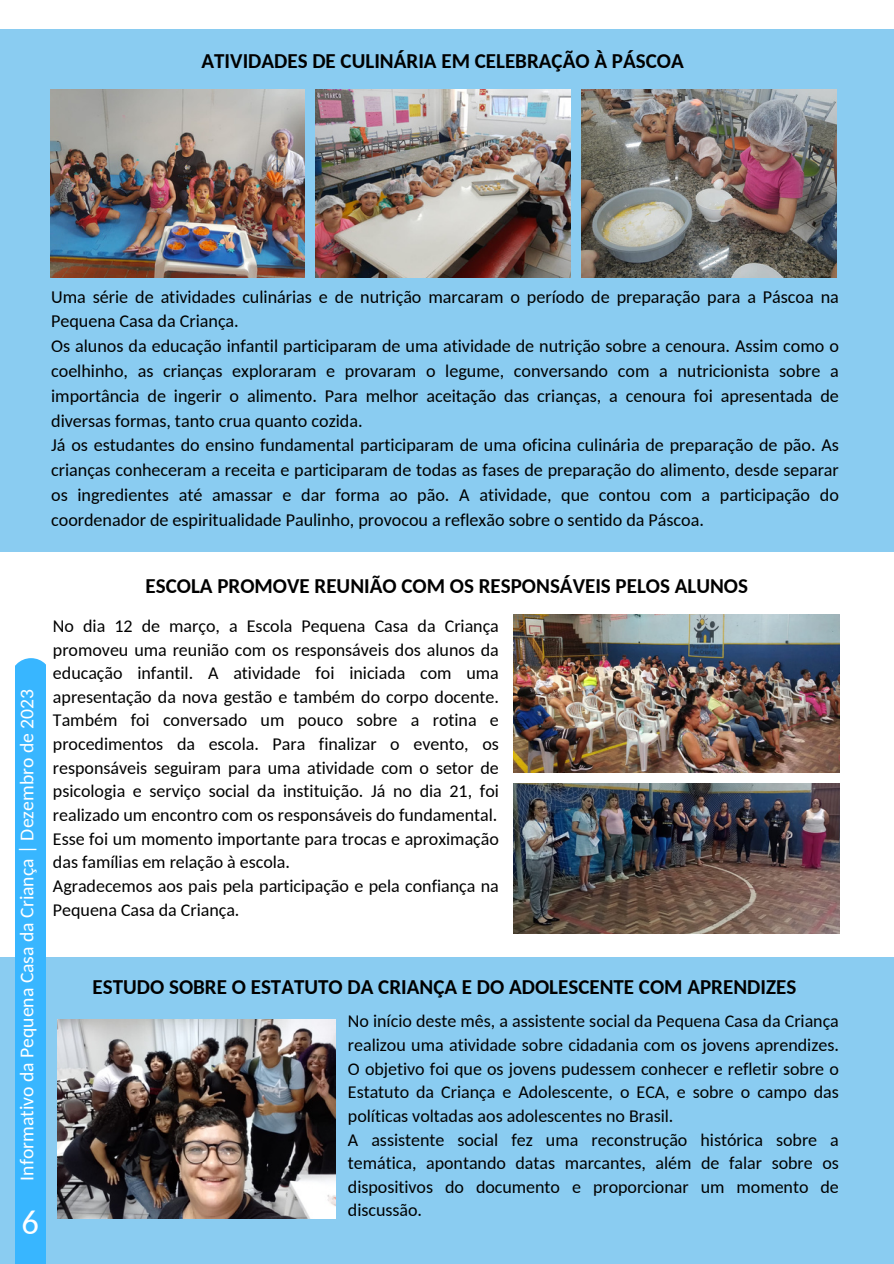
<style>
.page{position:relative;width:894px;height:1264px;background:#fff}
.page>*{position:absolute;margin:0;border:0;box-sizing:border-box;transform-origin:0 0}
.t1{font:34.5px "Carlito";color:#fff}
.t2{font:700 21px "Carlito";color:#000}
.t3{font:19.65px "Carlito";color:#fff}
.t4{font:18.15px/24.8px "Carlito";color:#000;text-align:justify}
.t5{font:18px/23.7px "Carlito";color:#000;text-align:justify}
</style>
<div class="page">
<div style="left:0;top:29px;width:893px;height:522px;background:#8accf1"></div>
<div style="left:0;top:957px;width:893px;height:306px;background:#8accf1"></div>
<div style="left:15px;top:658px;width:30px;height:605px;background:#38b6ff"></div>
<img style="left:50px;top:89px;width:254px;height:188px">
<img style="left:316px;top:89px;width:254px;height:188px">
<img style="left:581px;top:89px;width:254px;height:188px">
<img style="left:513px;top:614px;width:326px;height:158px">
<img style="left:513px;top:783px;width:326px;height:150px">
<img style="left:58px;top:1019px;width:278px;height:199px">
<p class="t2" style="left:201px;top:53px;width:483px">ATIVIDADES DE CULINÁRIA EM CELEBRAÇÃO À PÁSCOA</p>
<p class="t4" style="left:51px;top:286px;width:789px">Uma série de atividades culinárias e de nutrição marcaram o período de preparação para a Páscoa na<br>Pequena Casa da Criança.</p>
<h1 class="t4" style="left:51px;top:335px;width:789px">Os alunos da educação infantil participaram de uma atividade de nutrição sobre a cenoura. Assim como o coelhinho, as crianças exploraram e provaram o legume, conversando com a nutricionista sobre a importância de ingerir o alimento. Para melhor aceitação das crianças, a cenoura foi apresentada de diversas formas, tanto crua quanto cozida.</h1>
<p class="t4" style="left:51px;top:434px;width:789px">Já os estudantes do ensino fundamental participaram de uma oficina culinária de preparação de pão. As crianças conheceram a receita e participaram de todas as fases de preparação do alimento, desde separar os ingredientes até amassar e dar forma ao pão. A atividade, que contou com a participação do coordenador de espiritualidade Paulinho, provocou a reflexão sobre o sentido da Páscoa.</p>
<h1 class="t3" style="left:19px;top:1180px;width:493px;rotate:-90deg">Informativo da Pequena Casa da Criança | Dezembro de 2023</h1>
<p class="t1" style="left:21px;top:1208px;width:19px">6</p>
<p class="t2" style="left:145px;top:577px;width:604px">ESCOLA PROMOVE REUNIÃO COM OS RESPONSÁVEIS PELOS ALUNOS</p>
<p class="t5" style="left:53px;top:615px;width:447px">No dia 12 de março, a Escola Pequena Casa da Criança promoveu uma reunião com os responsáveis dos alunos da educação infantil. A atividade foi iniciada com uma apresentação da nova gestão e também do corpo docente.<br>Também foi conversado um pouco sobre a rotina e procedimentos da escola. Para finalizar o evento, os responsáveis seguiram para uma atividade com o setor de psicologia e serviço social da instituição. Já no dia 21, foi realizado um encontro com os responsáveis do fundamental.</p>
<p class="t5" style="left:53px;top:828px;width:447px">Esse foi um momento importante para trocas e aproximação das famílias em relação à escola.</p>
<p class="t5" style="left:53px;top:875px;width:447px">Agradecemos aos pais pela participação e pela confiança na<br>Pequena Casa da Criança.</p>
<h1 class="t2" style="left:93px;top:978px;width:705px">ESTUDO SOBRE O ESTATUTO DA CRIANÇA E DO ADOLESCENTE COM APRENDIZES</h1>
<h2 class="t5" style="left:348px;top:1011px;width:492px">No início deste mês, a assistente social da Pequena Casa da Criança realizou uma atividade sobre cidadania com os jovens aprendizes.<br>O objetivo foi que os jovens pudessem conhecer e refletir sobre o Estatuto da Criança e Adolescente, o ECA, e sobre o campo das políticas voltadas aos adolescentes no Brasil.</h2>
<p class="t5" style="left:348px;top:1129px;width:492px">A assistente social fez uma reconstrução histórica sobre a temática, apontando datas marcantes, além de falar sobre os dispositivos do documento e proporcionar um momento de discussão.</p>
</div>
